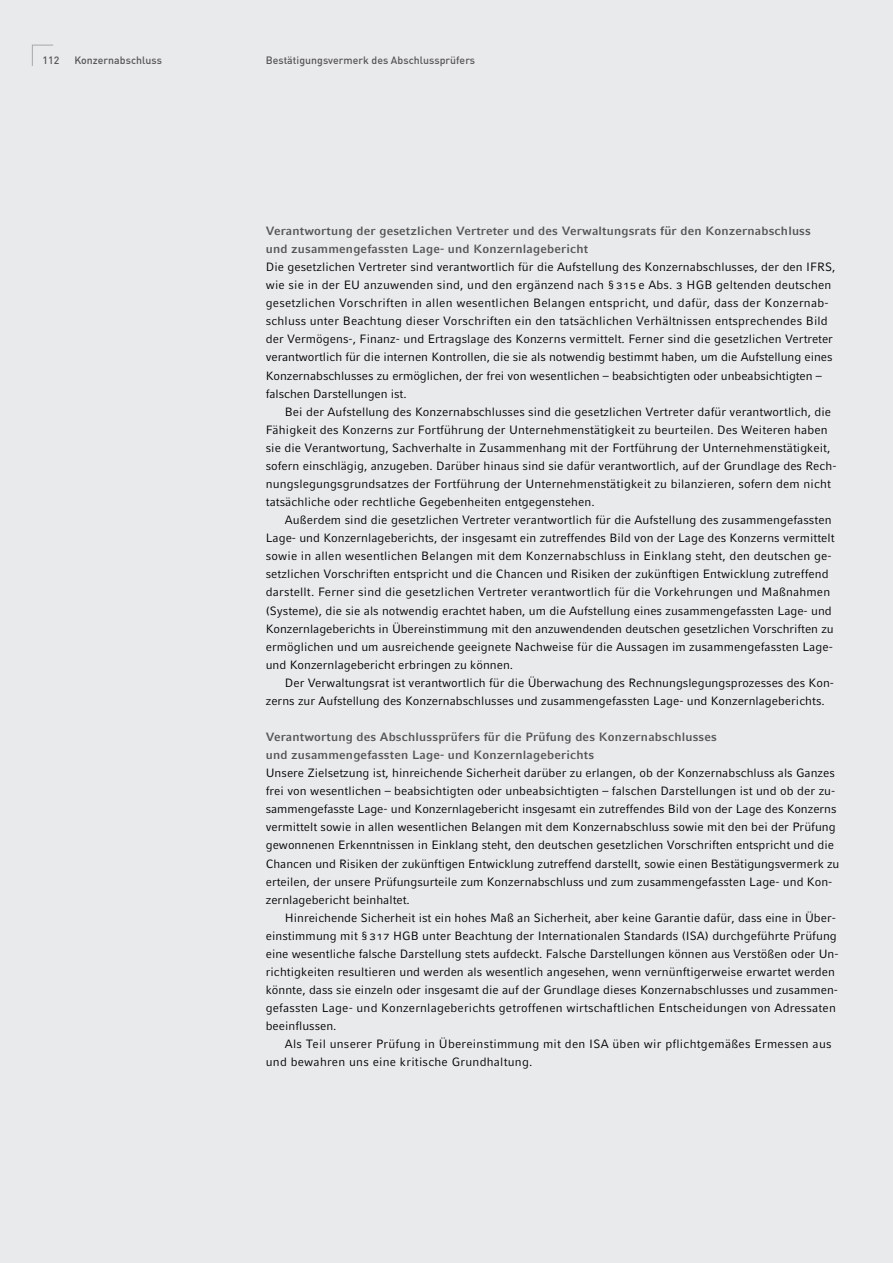
<style>
.page{position:relative;width:893px;height:1263px;background:#e9eaec}
.page>*{position:absolute;margin:0;border:0;box-sizing:border-box;transform-origin:0 0}
.t1{font:12px/18px "Compatil Fact LT Pro";letter-spacing:.005em;color:#000}
.t2{font:700 12px/18px "Compatil Fact LT Pro";letter-spacing:.015em;color:#565656}
.t3{font:500 10.5px "DEUFOL Offc";letter-spacing:.005em;color:#565656}
.s1{font-family:"Compatil Fact LT Com Rg SC"}
</style>
<div class="page">
<svg style="left:31px;top:44px;width:22px;height:22px"></svg>
<p class="t3" style="left:43px;top:53px;width:18px">112</p>
<p class="t3" style="left:74px;top:53px;width:89px">Konzernabschluss</p>
<p class="t3" style="left:266px;top:53px;width:211px">Bestätigungsvermerk des Abschlussprüfers</p>
<p class="t2" style="left:266px;top:222px;width:547px">Verantwortung der gesetzlichen Vertreter und des Verwaltungsrats für den Konzernabschluss und zusammengefassten Lage- und Konzernlagebericht</p>
<p class="t1" style="left:266px;top:258px;width:571px">Die gesetzlichen Vertreter sind verantwortlich für die Aufstellung des Konzernabschlusses, der den IFRS, wie sie in der EU anzuwenden sind, und den ergänzend nach § <span class="s1">315</span> e Abs. <span class="s1">3</span> HGB geltenden deutschen gesetzlichen Vorschriften in allen wesentlichen Belangen entspricht, und dafür, dass der Konzernab&shy;schluss unter Beachtung dieser Vorschriften ein den tatsächlichen Verhältnissen entsprechendes Bild der Vermögens-, Finanz- und Ertragslage des Konzerns vermittelt. Ferner sind die gesetzlichen Vertreter verantwortlich für die internen Kontrollen, die sie als notwendig bestimmt haben, um die Aufstellung eines Konzernabschlusses zu ermöglichen, der frei von wesentlichen – beabsichtigten oder unbeabsichtigten – falschen Darstellungen ist.</p>
<p class="t1" style="left:266px;top:403px;width:572px;text-indent:19px">Bei der Aufstellung des Konzernabschlusses sind die gesetzlichen Vertreter dafür verantwortlich, die Fähigkeit des Konzerns zur Fortführung der Unternehmenstätigkeit zu beurteilen. Des Weiteren haben sie die Verantwortung, Sachverhalte in Zusammenhang mit der Fortführung der Unternehmenstätigkeit, sofern einschlägig, anzugeben. Darüber hinaus sind sie dafür verantwortlich, auf der Grundlage des Rech&shy;nungslegungsgrundsatzes der Fortführung der Unternehmenstätigkeit zu bilanzieren, sofern dem nicht tatsächliche oder rechtliche Gegebenheiten entgegenstehen.</p>
<p class="t1" style="left:266px;top:511px;width:570px;text-indent:19px">Außerdem sind die gesetzlichen Vertreter verantwortlich für die Aufstellung des zusammengefassten Lage- und Konzernlageberichts, der insgesamt ein zutreffendes Bild von der Lage des Konzerns vermittelt sowie in allen wesentlichen Belangen mit dem Konzernabschluss in Einklang steht, den deutschen ge&shy;setzlichen Vorschriften entspricht und die Chancen und Risiken der zukünftigen Entwicklung zutreffend darstellt. Ferner sind die gesetzlichen Vertreter verantwortlich für die Vorkehrungen und Maßnahmen (Systeme), die sie als notwendig erachtet haben, um die Aufstellung eines zusammengefassten Lage- und Konzernlageberichts in Übereinstimmung mit den anzuwendenden deutschen gesetzlichen Vorschriften zu ermöglichen und um ausreichende geeignete Nachweise für die Aussagen im zusammengefassten Lage&shy;und Konzernlagebericht erbringen zu können.</p>
<p class="t1" style="left:266px;top:674px;width:570px;text-indent:19px">Der Verwaltungsrat ist verantwortlich für die Überwachung des Rechnungslegungsprozesses des Kon&shy;zerns zur Aufstellung des Konzernabschlusses und zusammengefassten Lage- und Konzernlageberichts.</p>
<p class="t2" style="left:266px;top:728px;width:453px">Verantwortung des Abschlussprüfers für die Prüfung des Konzernabschlusses und zusammengefassten Lage- und Konzernlageberichts</p>
<p class="t1" style="left:266px;top:764px;width:575px">Unsere Zielsetzung ist, hinreichende Sicherheit darüber zu erlangen, ob der Konzernabschluss als Ganzes frei von wesentlichen – beabsichtigten oder unbeabsichtigten – falschen Darstellungen ist und ob der zu&shy;sammengefasste Lage- und Konzernlagebericht insgesamt ein zutreffendes Bild von der Lage des Konzerns vermittelt sowie in allen wesentlichen Belangen mit dem Konzernabschluss sowie mit den bei der Prüfung gewonnenen Erkenntnissen in Einklang steht, den deutschen gesetzlichen Vorschriften entspricht und die Chancen und Risiken der zukünftigen Entwicklung zutreffend darstellt, sowie einen Bestätigungsvermerk zu erteilen, der unsere Prüfungsurteile zum Konzernabschluss und zum zusammengefassten Lage- und Kon&shy;zernlagebericht beinhaltet.</p>
<p class="t1" style="left:266px;top:909px;width:574px;text-indent:19px">Hinreichende Sicherheit ist ein hohes Maß an Sicherheit, aber keine Garantie dafür, dass eine in Über&shy;einstimmung mit §<span class="s1">317</span> HGB unter Beachtung der Internationalen Standards (ISA) durchgeführte Prüfung eine wesentliche falsche Darstellung stets aufdeckt. Falsche Darstellungen können aus Verstößen oder Un&shy;richtigkeiten resultieren und werden als wesentlich angesehen, wenn vernünftigerweise erwartet werden könnte, dass sie einzeln oder insgesamt die auf der Grundlage dieses Konzernabschlusses und zusammen&shy;gefassten Lage- und Konzernlageberichts getroffenen wirtschaftlichen Entscheidungen von Adressaten beeinflussen.</p>
<p class="t1" style="left:266px;top:1035px;width:567px;text-indent:19px">Als Teil unserer Prüfung in Übereinstimmung mit den ISA üben wir pflichtgemäßes Ermessen aus und bewahren uns eine kritische Grundhaltung.</p>
</div>
